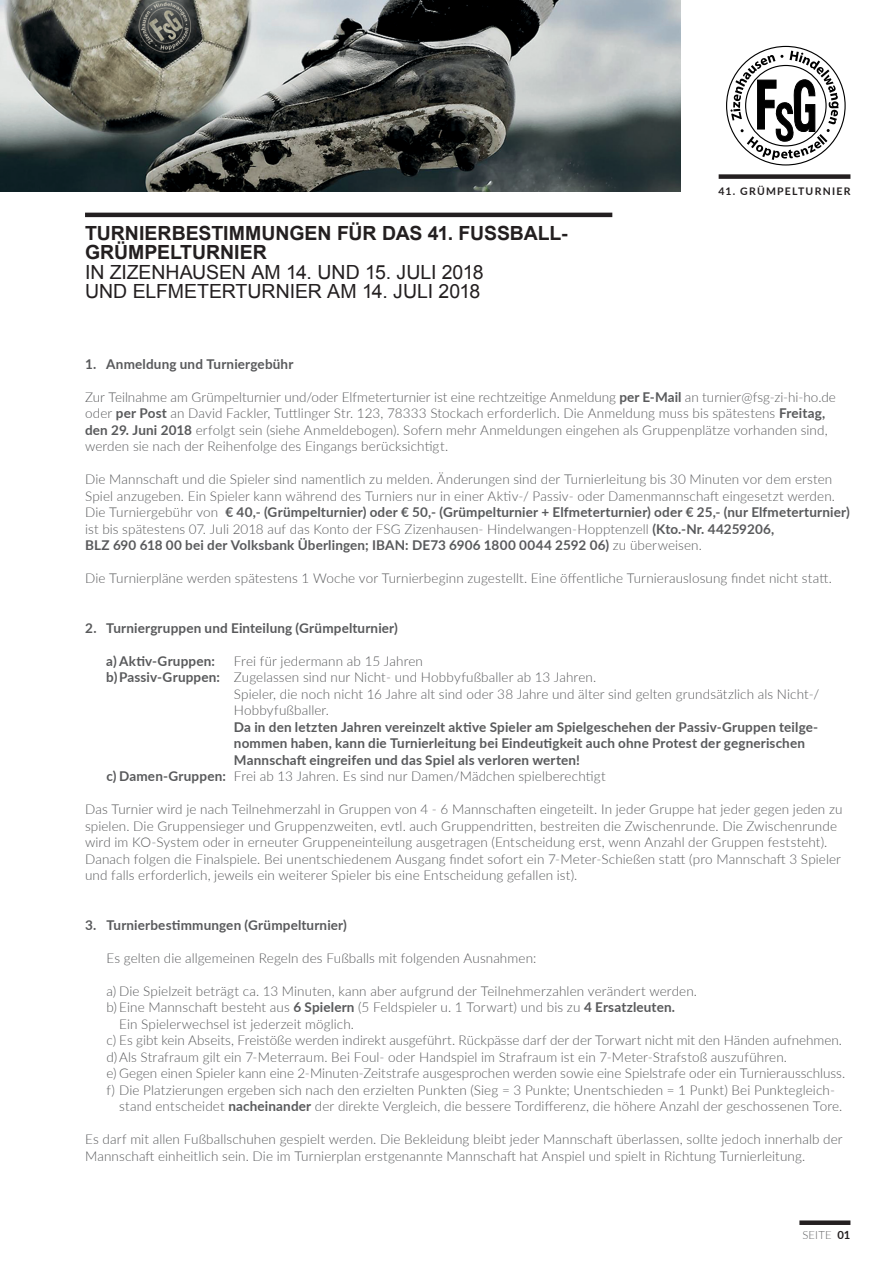
<style>
.page{position:relative;width:893px;height:1263px;background:#fff}
.page>*{position:absolute;margin:0;border:0;box-sizing:border-box;transform-origin:0 0}
.t1{font:19.5px/19.5px "Arial";letter-spacing:-.005em;color:#231f20}
.t2{font:700 19.5px/19.5px "Arial";letter-spacing:-.005em;color:#231f20}
.t3{font:300 13.5px/16.5px "Lato";letter-spacing:.005em;color:#58595b}
.t4{font:700 13.5px "Lato";letter-spacing:.01em;color:#58595b}
.t5{font:300 11.25px "Lato";color:#636466}
.t6{font:700 11.25px "Lato";color:#231f20}
.t7{font:700 10.5px "Lato";letter-spacing:.115em;color:#231f20}
.s1{font-weight:700}
</style>
<div class="page">
<hr style="left:85px;top:213px;width:527px;height:4px;background:#231f20">
<div style="left:719px;top:174px;width:131px;height:5px;background:#231f20"></div>
<svg style="left:726px;top:45px;width:120px;height:121px"></svg>
<div style="left:799px;top:1220px;width:51px;height:5px;background:#231f20"></div>
<img style="left:0;top:0;width:680px;height:191px">
<h1 class="t2" style="left:85px;top:224px;width:484px">TURNIERBESTIMMUNGEN FÜR DAS 41. FUSSBALL-<br>GRÜMPELTURNIER</h1>
<h1 class="t1" style="left:85px;top:262px;width:400px">IN ZIZENHAUSEN AM 14. UND 15. JULI 2018<br>UND ELFMETERTURNIER AM 14. JULI 2018</h1>
<p class="t7" style="left:719px;top:183px;width:133px">41. Grüm peltu rn ier</p>
<p class="t4" style="left:85px;top:354px;width:210px">1. Anmeldung und Turniergebühr</p>
<p class="t3" style="left:85px;top:388px;width:752px">Zur Teilnahme am Grümpelturnier und/oder Elfmeterturnier ist eine rechtzeitige Anmeldung <span class="s1">per E-Mail</span> an turnier@fsg-zi-hi-ho.de oder <span class="s1">per Post</span> an David Fackler, Tuttlinger Str. 123, 78333 Stockach erforderlich. Die Anmeldung muss bis spätestens <span class="s1">Freitag, den 29. Juni 2018</span> erfolgt sein (siehe Anmeldebogen). Sofern mehr Anmeldungen eingehen als Gruppenplätze vorhanden sind, werden sie nach der Reihenfolge des Eingangs berücksichtigt.</p>
<p class="t3" style="left:85px;top:471px;width:766px">Die Mannschaft und die Spieler sind namentlich zu melden. Änderungen sind der Turnierleitung bis 30 Minuten vor dem ersten Spiel anzugeben. Ein Spieler kann während des Turniers nur in einer Aktiv-/ Passiv- oder Damenmannschaft eingesetzt werden.<br>Die Turniergebühr von <span class="s1">€ 40,- (Grümpelturnier) oder € 50,- (Grümpelturnier + Elfmeterturnier) oder € 25,- (nur Elfmeterturnier) </span>ist bis spätestens 07. Juli 2018 auf das Konto der FSG Zizenhausen- Hindelwangen-Hopptenzell <span class="s1">(Kto.-Nr. 44259206,<br>BLZ 690 618 00 bei der Volksbank Überlingen; I BAN: DE73 6906 1800 0044 2592 06)</span> zu überweisen.</p>
<p class="t3" style="left:85px;top:570px;width:748px">Die Turnierpläne werden spätestens 1 Woche vor Turnierbeginn zugestellt. Eine öffentliche Turnierauslosung findet nicht statt.</p>
<p class="t4" style="left:85px;top:618px;width:314px">2. Turniergruppen und Einteilung (Grümpelturnier)</p>
<p class="t4" style="left:106px;top:651px;width:110px">a) Aktiv-Gruppen:</p>
<p class="t3" style="left:234px;top:652px;width:191px">Frei für jedermann ab 15 Jahren</p>
<p class="t3" style="left:106px;top:669px;width:491px"><span class="s1">b) Passiv-Gruppen:</span> Zugelassen sind nur Nicht- und Hobbyfußballer ab 13 Jahren.</p>
<p class="t3" style="left:234px;top:685px;width:587px">Spieler, die noch nicht 16 Jahre alt sind oder 38 Jahre und älter sind gelten grundsätzlich als Nicht-/</p>
<p class="t3" style="left:234px;top:702px;width:96px">Hobbyfußballer.</p>
<p class="t4" style="left:234px;top:717px;width:586px">Da in den letzten Jahren vereinzelt aktive Spieler am Spielgeschehen der Passiv-Gruppen teilge-</p>
<p class="t4" style="left:234px;top:733px;width:573px">nommen haben, kann die Turnierleitung bei Eindeutigkeit auch ohne Protest der gegnerischen</p>
<p class="t4" style="left:234px;top:750px;width:348px">Mannschaft eingreifen und das Spiel als verloren werten!</p>
<p class="t3" style="left:106px;top:768px;width:501px"><span class="s1">c) Damen-Gruppen:</span> Frei ab 13 Jahren. Es sind nur Damen/Mädchen spielberechtigt</p>
<p class="t3" style="left:85px;top:801px;width:759px">Das Turnier wird je nach Teilnehmerzahl in Gruppen von 4 - 6 Mannschaften eingeteilt. In jeder Gruppe hat jeder gegen jeden zu spielen. Die Gruppensieger und Gruppenzweiten, evtl. auch Gruppendritten, bestreiten die Zwischenrunde. Die Zwischenrunde wird im KO-System oder in erneuter Gruppeneinteilung ausgetragen (Entscheidung erst, wenn Anzahl der Gruppen feststeht).<br>Danach folgen die Finalspiele. Bei unentschiedenem Ausgang findet sofort ein 7-Meter-Schießen statt (pro Mannschaft 3 Spieler und falls erforderlich, jeweils ein weiterer Spieler bis eine Entscheidung gefallen ist).</p>
<p class="t4" style="left:85px;top:915px;width:263px">3. Turnierbestimmungen (Grümpelturnier)</p>
<p class="t3" style="left:106px;top:949px;width:431px">Es gelten die allgemeinen Regeln des Fußballs mit folgenden Ausnahmen:</p>
<p class="t3" style="left:106px;top:982px;width:592px">a) Die Spielzeit beträgt ca. 13 Minuten, kann aber aufgrund der Teilnehmerzahlen verändert werden.</p>
<p class="t3" style="left:106px;top:999px;width:570px">b) Eine Mannschaft besteht aus <span class="s1">6 Spielern</span> (5 Feldspieler u. 1 Torwart) und bis zu <span class="s1">4 Ersatzleuten.</span></p>
<p class="t3" style="left:119px;top:1015px;width:236px">Ein Spielerwechsel ist jederzeit möglich.</p>
<p class="t3" style="left:106px;top:1032px;width:737px">c) Es gibt kein Abseits, Freistöße werden indirekt ausgeführt. Rückpässe darf der der Torwart nicht mit den Händen aufnehmen.</p>
<p class="t3" style="left:106px;top:1048px;width:682px">d) Als Strafraum gilt ein 7-Meterraum. Bei Foul- oder Handspiel im Strafraum ist ein 7-Meter-Strafstoß auszuführen.</p>
<p class="t3" style="left:106px;top:1065px;width:740px">e) Gegen einen Spieler kann eine 2-Minuten-Zeitstrafe ausgesprochen werden sowie eine Spielstrafe oder ein Turnierausschluss.</p>
<p class="t3" style="left:106px;top:1081px;width:730px">f) Die Platzierungen ergeben sich nach den erzielten Punkten (Sieg = 3 Punkte; Unentschieden = 1 Punkt) Bei Punktegleich-</p>
<p class="t3" style="left:119px;top:1098px;width:725px">stand entscheidet <span class="s1">nacheinander</span> der direkte Vergleich, die bessere Tordifferenz, die höhere Anzahl der geschossenen Tore.</p>
<p class="t3" style="left:85px;top:1131px;width:759px">Es darf mit allen Fußballschuhen gespielt werden. Die Bekleidung bleibt jeder Mannschaft überlassen, sollte jedoch innerhalb der<br>Mannschaft einheitlich sein. Die im Turnierplan erstgenannte Mannschaft hat Anspiel und spielt in Richtung Turnierleitung.</p>
<p class="t5" style="left:802px;top:1227px;width:13px">Seite</p>
<p class="t6" style="left:837px;top:1226px;width:15px">01</p>
</div>
